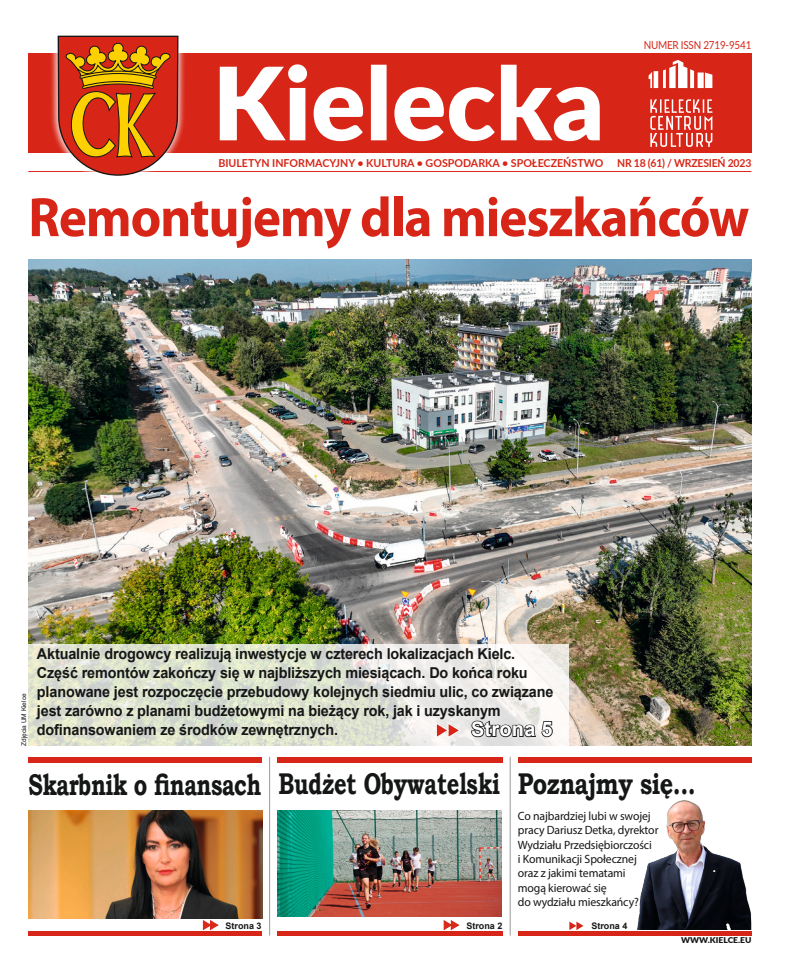
<style>
.page{position:relative;width:794px;height:978px;background:#fff}
.page>*{position:absolute;margin:0;border:0;box-sizing:border-box;transform-origin:0 0}
.Tytuł_str1_glowny{font:700 56px "Myriad Pro";letter-spacing:-.02em;color:#d72617;scale:.95 1}
.Tytul_str_1_zapowied{font:700 30px "Bookman Old Style";letter-spacing:-.02em;color:#151616;scale:.73 1}
.Tytul_str_1_zapowied-2{font:700 30px "Bookman Old Style";letter-spacing:-.02em;color:#151616;scale:.78 1}
.Czynaj_na_stronie{font:700 20px "Arial";letter-spacing:.01em;color:#fff}
.Tekst_podstawowy{font:700 15px/19px "Arial";letter-spacing:-.01em;color:#151616;scale:.96 1}
.Podtytul{font:12px/14.4px "Myriad Pro";letter-spacing:-.01em;color:#151616}
.Tekst_podstawowy-2{font:700 11px "Lato";color:#d72617}
.Tekst_podstawowy-3{font:700 11px "Lato";letter-spacing:-.02em;color:#d72617;scale:.95 1}
.Tekst_podstawowy-4{font:11px "Lato";letter-spacing:-.02em;color:#d72617;scale:.9 1}
.Tytul_str_1_zapowied-3{font:700 9px "Arial";color:#151616}
.Tekst_podstawowy-5{font:900 8px "Lato";color:#151616;scale:1.06 1}
.t1{font:6.5px "Arial";color:#151616}
</style>
<div class="page">
<img style="left:637px;top:800px;width:114px;height:130px">
<hr style="left:28px;top:171px;width:723px;height:1px;background:#db291a">
<div style="left:28px;top:54px;width:723px;height:99px;background:#d72617"></div>
<div style="left:50px;top:28px;width:136px;height:156px;background:#fff;opacity:.75"></div>
<svg style="left:57px;top:35px;width:122px;height:141px"></svg>
<svg style="left:220px;top:64px;width:380px;height:77px"></svg>
<svg style="left:650px;top:99px;width:62px;height:48px"></svg>
<svg style="left:648px;top:60px;width:64px;height:28px"></svg>
<img style="left:28px;top:260px;width:723px;height:486px">
<div style="left:28px;top:757px;width:234px;height:5px;background:#d72617"></div>
<div style="left:518px;top:757px;width:233px;height:5px;background:#d72617"></div>
<div style="left:28px;top:931px;width:234px;height:5px;background:#d72617"></div>
<hr style="left:269px;top:757px;width:1px;height:179px;background:#999">
<div style="left:277px;top:757px;width:225px;height:5px;background:#d72617"></div>
<div style="left:277px;top:931px;width:225px;height:5px;background:#d72617"></div>
<svg style="left:569px;top:922px;width:14px;height:8px"></svg>
<div style="left:518px;top:931px;width:233px;height:5px;background:#d72617"></div>
<svg style="left:443px;top:920px;width:17px;height:11px"></svg>
<hr style="left:510px;top:757px;width:1px;height:179px;background:#999">
<svg style="left:202px;top:920px;width:17px;height:11px"></svg>
<svg style="left:28px;top:644px;width:540px;height:101px;background:#e2e5d8"></svg>
<img style="left:277px;top:811px;width:225px;height:106px">
<svg style="left:435px;top:721px;width:26px;height:18px"></svg>
<svg style="left:470px;top:719px;width:84px;height:19px;background:#90908f"></svg>
<img style="left:28px;top:811px;width:234px;height:108px">
<p class="Tekst_podstawowy-4" style="left:643px;top:37px;width:121px">NUMER ISSN 2719-9541</p>
<p class="Tekst_podstawowy-2" style="left:218px;top:155px;width:386px">BIULETYN INFORMACYJNY • KULTURA • GOSPODARKA • SPOŁECZEŃSTWO</p>
<p class="Tekst_podstawowy-3" style="left:617px;top:155px;width:143px">NR 18 (61) / WRZESIEŃ 2023</p>
<h1 class="Tytuł_str1_glowny" style="left:28px;top:181px;width:760px">Remontujemy dla mieszkańców</h1>
<p class="t1" style="left:19px;top:746px;width:54px;rotate:-90deg">Zdjęcia UM Kielce</p>
<p class="Tekst_podstawowy" style="left:37px;top:645px;width:539px">Aktualnie drogowcy realizują inwestycje w czterech lokalizacjach Kielc.<br>Część remontów zakończy się w najbliższych miesiącach. Do końca roku planowane jest rozpoczęcie przebudowy kolejnych siedmiu ulic, co związane jest zarówno z planami budżetowymi na bieżący rok, jak i uzyskanym dofinansowaniem ze środków zewnętrznych.</p>
<h3 class="Czynaj_na_stronie" style="left:471px;top:715px;width:83px">Strona 5</h3>
<h1 class="Tytul_str_1_zapowied" style="left:28px;top:763px;width:321px">Skarbnik o finansach</h1>
<h1 class="Tytul_str_1_zapowied-3" style="left:226px;top:919px;width:38px">Strona 3</h1>
<h1 class="Tytul_str_1_zapowied" style="left:278px;top:762px;width:305px">Budżet Obywatelski</h1>
<h1 class="Tytul_str_1_zapowied-3" style="left:466px;top:919px;width:38px">Strona 2</h1>
<h1 class="Tytul_str_1_zapowied-2" style="left:518px;top:762px;width:229px">Poznajmy się...</h1>
<h2 class="Podtytul" style="left:518px;top:808px;width:134px">Co najbardziej lubi w swojej</h2>
<h2 class="Podtytul" style="left:518px;top:823px;width:142px">pracy Dariusz Detka, dyrektor<br>Wydziału Przedsiębiorczości<br>i Komunikacji Społecznej</h2>
<h2 class="Podtytul" style="left:518px;top:866px;width:109px">oraz z jakimi tematami</h2>
<h2 class="Podtytul" style="left:518px;top:880px;width:90px">mogą kierować się</h2>
<h2 class="Podtytul" style="left:518px;top:895px;width:122px">do wydziału mieszkańcy?</h2>
<h1 class="Tytul_str_1_zapowied-3" style="left:591px;top:919px;width:38px">Strona 4</h1>
<p class="Tekst_podstawowy-5" style="left:681px;top:934px;width:68px">WWW.KIELCE.EU</p>
</div>
